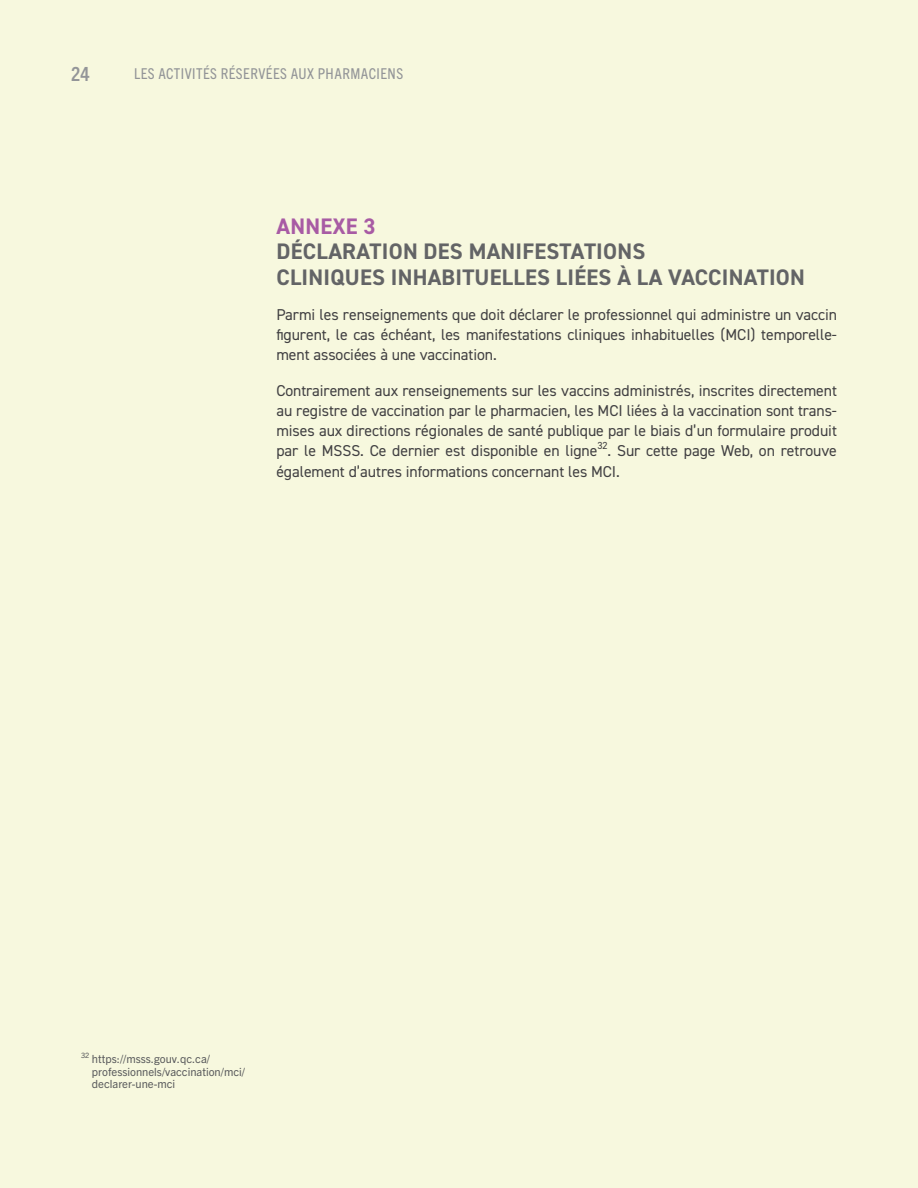
<style>
.page{position:relative;width:918px;height:1188px;background:#f7f8de}
.page>*{position:absolute;margin:0;border:0;box-sizing:border-box;transform-origin:0 0}
.Texte_gris{font:700 22.5px/25.5px "DIN2014";letter-spacing:.01em;color:#636466}
.Texte_gris-2{font:700 22.5px "DIN2014";letter-spacing:.01em;color:#a85ba4}
.t1{font:700 condensed 19.5px "Trade Gothic Next LT Pro";color:#939598}
.Texte_gris-3{font:15.75px/20.2px "DIN2014";letter-spacing:-.005em;color:#414042;text-align:justify}
.thème_haut-de-page_gauche{font:condensed 15px "Trade Gothic Next LT Pro";letter-spacing:.03em;color:#939598}
.note_bas_de_page{font:11.25px/12.8px "Trade Gothic Next LT Pro";color:#58595b}
.Texte_gris-4{font:10.2px "DIN2014";color:#414042}
.note_bas_de_page-2{font:7.35px "Trade Gothic Next LT Pro";color:#58595b}
</style>
<div class="page">
<p class="t1" style="left:71px;top:60px;width:20px">24</p>
<p class="thème_haut-de-page_gauche" style="left:134px;top:63px;width:271px">LES ACTIVITÉS RÉSERVÉES AUX PHARMACIENS</p>
<p class="Texte_gris-2" style="left:276px;top:211px;width:101px">ANNEXE 3</p>
<p class="Texte_gris" style="left:276px;top:238px;width:530px">DÉCLARATION DES MANIFESTATIONS<br>CLINIQUES INHABITUELLES LIÉES À LA VACCINATION</p>
<p class="Texte_gris-3" style="left:276px;top:304px;width:562px">Parmi les renseignements que doit déclarer le professionnel qui administre un vaccin figurent, le cas échéant, les manifestations cliniques inhabituelles (MCI) temporelle&shy;ment associées à une vaccination.</p>
<p class="Texte_gris-3" style="left:276px;top:380px;width:562px">Contrairement aux renseignements sur les vaccins administrés, inscrites directement au registre de vaccination par le pharmacien, les MCI liées à la vaccination sont trans&shy;mises aux directions régionales de santé publique par le biais d’un formulaire produit par le MSSS. Ce dernier est disponible en ligne</p>
<p class="Texte_gris-4" style="left:597px;top:439px;width:12px">32</p>
<p class="Texte_gris-3" style="left:276px;top:440px;width:562px;text-indent:331px">. Sur cette page Web, on retrouve également d’autres informations concernant les MCI.</p>
<p class="note_bas_de_page-2" style="left:81px;top:1050px;width:10px">32</p>
<p class="note_bas_de_page" style="left:92px;top:1052px;width:154px">https://msss.gouv.qc.ca/ professionnels/vaccination/mci/ declarer-une-mci</p>
</div>
